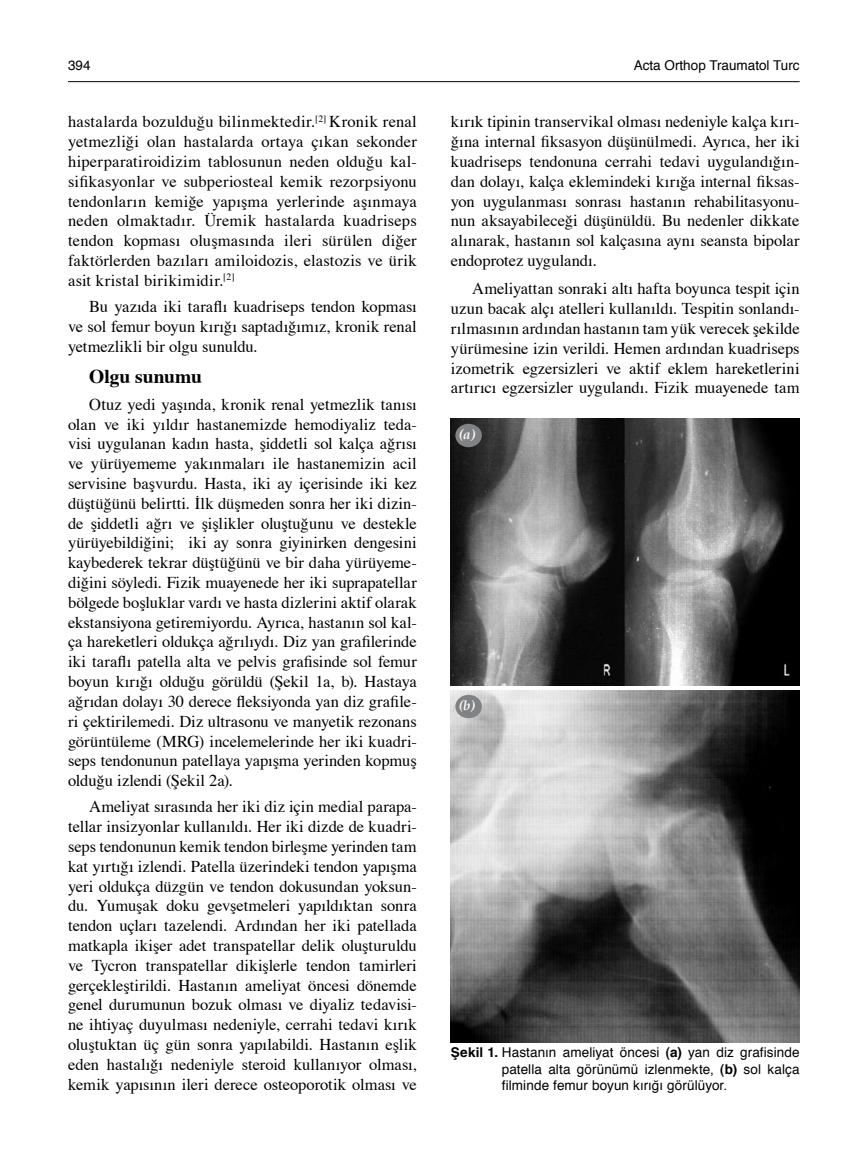
<style>
.page{position:relative;width:855px;height:1153px;background:#fff}
.page>*{position:absolute;margin:0;border:0;box-sizing:border-box;transform-origin:0 0}
.t1{font:700 19.5px "Times";letter-spacing:-.005em;color:#000}
.t2{font:16.5px/19.8px "Times";color:#000;text-align:justify}
.t3{font:13.5px/16.2px "Helvetica";color:#000;text-align:justify}
.t4{font:italic 700 13.5px "Palatino";color:#fff}
.s1{font-weight:700}
</style>
<div class="page">
<hr style="left:68px;top:81px;width:731px;height:1px;background:#000">
<img style="left:451px;top:418px;width:349px;height:267px">
<img style="left:451px;top:690px;width:349px;height:351px">
<div style="left:455px;top:694px;width:27px;height:24px;background:#808284;border-radius:50%"></div>
<div style="left:455px;top:424px;width:27px;height:23px;background:#808284;border-radius:50%"></div>
<p class="t3" style="left:68px;top:57px;width:24px">394</p>
<p class="t3" style="left:634px;top:57px;width:167px">Acta Orthop Traumatol Turc</p>
<p class="t2" style="left:68px;top:110px;width:350px">hastalarda bozulduğu bilinmektedir.<sup>[2]</sup> Kronik renal yetmezliği olan hastalarda ortaya çıkan sekonder hiperparatiroidizim tablosunun neden olduğu kal&shy;sifikasyonlar ve subperiosteal kemik rezorpsiyonu tendonların kemiğe yapışma yerlerinde aşınmaya neden olmaktadır. Üremik hastalarda kuadriseps tendon kopması oluşmasında ileri sürülen diğer faktörlerden bazıları amiloidozis, elastozis ve ürik asit kristal birikimidir.<sup>[2]</sup></p>
<p class="t2" style="left:68px;top:295px;width:350px;text-indent:21px">Bu yazıda iki taraflı kuadriseps tendon kopması ve sol femur boyun kırığı saptadığımız, kronik renal yetmezlikli bir olgu sunuldu.</p>
<p class="t1" style="left:89px;top:358px;width:114px">Olgu sunumu</p>
<p class="t2" style="left:68px;top:393px;width:350px;text-indent:21px">Otuz yedi yaşında, kronik renal yetmezlik tanısı olan ve iki yıldır hastanemizde hemodiyaliz teda&shy;visi uygulanan kadın hasta, şiddetli sol kalça ağrısı ve yürüyememe yakınmaları ile hastanemizin acil servisine başvurdu. Hasta, iki ay içerisinde iki kez düştüğünü belirtti. İlk düşmeden sonra her iki dizin&shy;de şiddetli ağrı ve şişlikler oluştuğunu ve destekle yürüyebildiğini; iki ay sonra giyinirken dengesini kaybederek tekrar düştüğünü ve bir daha yürüyeme&shy;diğini söyledi. Fizik muayenede her iki suprapatellar bölgede boşluklar vardı ve hasta dizlerini aktif olarak ekstansiyona getiremiyordu. Ayrıca, hastanın sol kal&shy;ça hareketleri oldukça ağrılıydı. Diz yan grafilerinde iki taraflı patella alta ve pelvis grafisinde sol femur boyun kırığı olduğu görüldü (Şekil 1a, b). Hastaya ağrıdan dolayı 30 derece fleksiyonda yan diz grafile&shy;ri çektirilemedi. Diz ultrasonu ve manyetik rezonans görüntüleme (MRG) incelemelerinde her iki kuadri&shy;seps tendonunun patellaya yapışma yerinden kopmuş olduğu izlendi (Şekil 2a).</p>
<p class="t2" style="left:68px;top:795px;width:350px;text-indent:21px">Ameliyat sırasında her iki diz için medial parapa&shy;tellar insizyonlar kullanıldı. Her iki dizde de kuadri&shy;seps tendonunun kemik tendon birleşme yerinden tam kat yırtığı izlendi. Patella üzerindeki tendon yapışma yeri oldukça düzgün ve tendon dokusundan yoksun&shy;du. Yumuşak doku gevşetmeleri yapıldıktan sonra tendon uçları tazelendi. Ardından her iki patellada matkapla ikişer adet transpatellar delik oluşturuldu ve Tycron transpatellar dikişlerle tendon tamirleri gerçekleştirildi. Hastanın ameliyat öncesi dönemde genel durumunun bozuk olması ve diyaliz tedavisi&shy;ne ihtiyaç duyulması nedeniyle, cerrahi tedavi kırık oluştuktan üç gün sonra yapılabildi. Hastanın eşlik eden hastalığı nedeniyle steroid kullanıyor olması, kemik yapısının ileri derece osteoporotik olması ve</p>
<p class="t2" style="left:451px;top:110px;width:350px">kırık tipinin transervikal olması nedeniyle kalça kırı&shy;ğına internal fiksasyon düşünülmedi. Ayrıca, her iki kuadriseps tendonuna cerrahi tedavi uygulandığın&shy;dan dolayı, kalça eklemindeki kırığa internal fiksas&shy;yon uygulanması sonrası hastanın rehabilitasyonu&shy;nun aksayabileceği düşünüldü. Bu nedenler dikkate alınarak, hastanın sol kalçasına aynı seansta bipolar endoprotez uygulandı.</p>
<p class="t2" style="left:451px;top:277px;width:350px;text-indent:21px">Ameliyattan sonraki altı hafta boyunca tespit için uzun bacak alçı atelleri kullanıldı. Tespitin sonlandı&shy;rılmasının ardından hastanın tam yük verecek şekilde yürümesine izin verildi. Hemen ardından kuadriseps izometrik egzersizleri ve aktif eklem hareketlerini artırıcı egzersizler uygulandı. Fizik muayenede tam</p>
<p class="t4" style="left:459px;top:426px;width:18px">(a)</p>
<p class="t4" style="left:459px;top:697px;width:17px">(b)</p>
<p class="t3" style="left:502px;top:1043px;width:299px;text-indent:-51px"><span class="s1">Şekil 1.</span> Hastanın ameliyat öncesi <span class="s1">(a)</span> yan diz grafisinde patella alta görünümü izlenmekte, <span class="s1">(b)</span> sol kalça filminde femur boyun kırığı görülüyor.</p>
</div>
